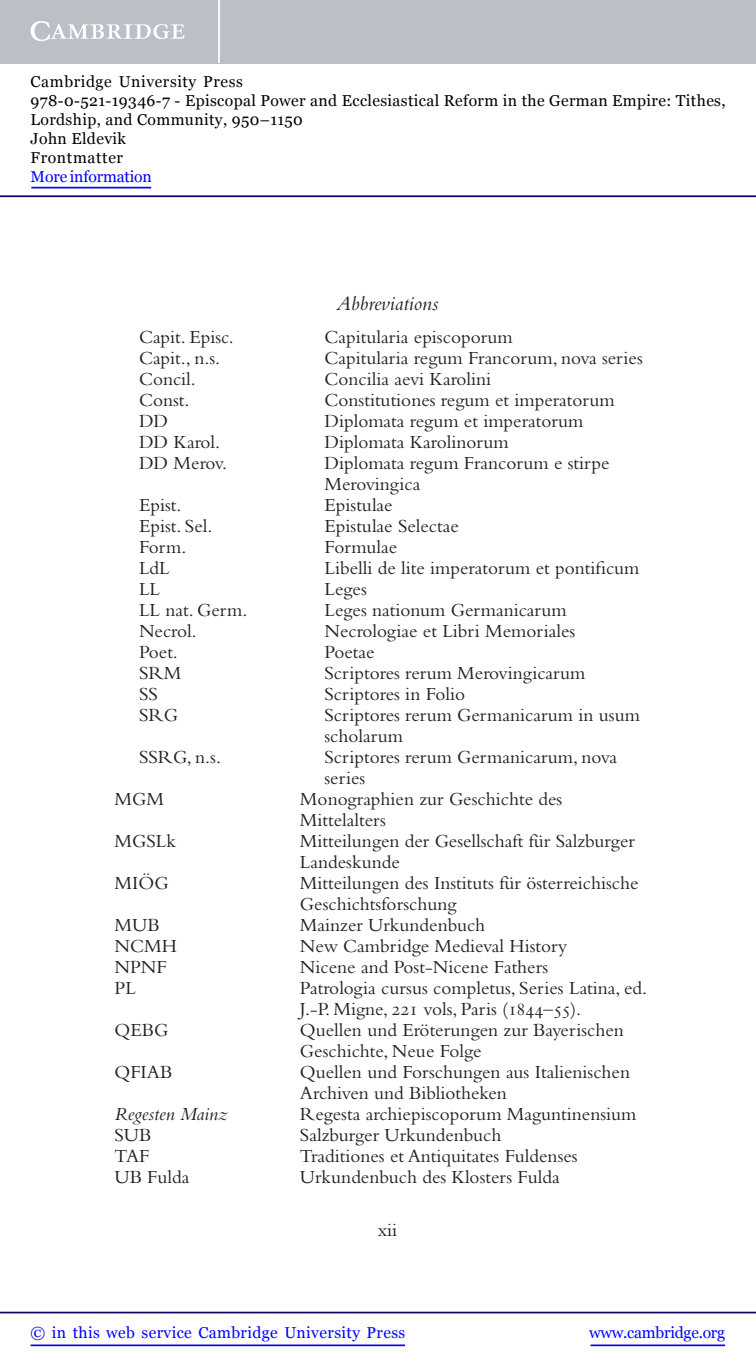
<style>
.page{position:relative;width:756px;height:1371px;background:#fff}
.page>*{position:absolute;margin:0;border:0;box-sizing:border-box;transform-origin:0 0}
.t1{font:italic 21px "Bembo Std";color:#231f20}
.t2{font:19.25px/21px "Bembo Std";color:#231f20}
.t3{font:19.25px/21px "Bembo Std";letter-spacing:.085em;color:#231f20}
.t4{font:19.25px "Bembo Std";letter-spacing:.03em;color:#231f20}
.t5{font:19.25px "Bembo Std";letter-spacing:.04em;color:#231f20}
.t6{font:italic 19.25px "Bembo Std";color:#231f20}
.t7{font:15.75px/18.9px "Georgia";letter-spacing:.025em;color:#000}
.t8{font:15.75px "Georgia";letter-spacing:.025em;color:#00f}
.t9{font:15.75px "Georgia";letter-spacing:-.015em;color:#00f}
.t10{font:15.75px "Georgia";letter-spacing:-.01em;color:#00f}
.s1{font-style:normal}
</style>
<div class="page">
<hr style="left:591px;top:1344px;width:134px;height:1px;background:#00f">
<hr style="left:0;top:1311px;width:756px;height:2px;background:#150666">
<hr style="left:31px;top:1344px;width:374px;height:1px;background:#00f">
<div style="left:0;top:0;width:756px;height:63px;background:#bac0c6"></div>
<svg style="left:31px;top:21px;width:154px;height:20px"></svg>
<hr style="left:218px;top:0;width:2px;height:63px;background:#fff">
<hr style="left:0;top:195px;width:756px;height:2px;background:#150666">
<hr style="left:31px;top:187px;width:120px;height:1px;background:#00f">
<p class="t7" style="left:31px;top:72px;width:697px">Cambridge University Press<br>978-0-521-19346-7 - Episcopal Power and Ecclesiastical Reform in the German Empire: Tithes, Lordship, and Community, 950–1150<br>John Eldevik<br>Frontmatter</p>
<p class="t10" style="left:31px;top:167px;width:123px">More information</p>
<p class="t1" style="left:337px;top:291px;width:103px">Abbreviations</p>
<p class="t3" style="left:139px;top:326px;width:147px">Capit. Episc.C</p>
<p class="t5" style="left:339px;top:325px;width:174px">apitularia episcoporum</p>
<p class="t2" style="left:139px;top:347px;width:83px">Capit., n.s.</p>
<p class="t2" style="left:325px;top:347px;width:320px">Capitularia regum Francorum, nova series</p>
<p class="t2" style="left:139px;top:368px;width:58px">Concil.</p>
<p class="t2" style="left:325px;top:368px;width:168px">C oncilia aevi Karolini</p>
<p class="t2" style="left:139px;top:389px;width:52px">Const.</p>
<p class="t2" style="left:325px;top:389px;width:289px">C onstitutiones regum et imperatorum</p>
<p class="t2" style="left:139px;top:410px;width:9px">DDD</p>
<p class="t3" style="left:339px;top:410px;width:244px">iplomata regum et imperatorum</p>
<p class="t2" style="left:139px;top:431px;width:83px">DD Karol.</p>
<p class="t2" style="left:325px;top:431px;width:183px">Diplomata Karolinorum</p>
<p class="t2" style="left:139px;top:452px;width:144px">DD M erov.D</p>
<p class="t3" style="left:325px;top:452px;width:286px;text-indent:15px">iplomata regum Francorum e stirpe<br>Merovingica</p>
<p class="t2" style="left:139px;top:494px;width:44px">Epist.</p>
<p class="t2" style="left:325px;top:494px;width:70px">Epistulae</p>
<p class="t2" style="left:139px;top:515px;width:75px">Epist. Sel.</p>
<p class="t2" style="left:325px;top:515px;width:136px">Epistulae Selectae</p>
<p class="t2" style="left:139px;top:536px;width:49px">Form.</p>
<p class="t2" style="left:325px;top:536px;width:74px">Formulae</p>
<p class="t2" style="left:139px;top:557px;width:25px">LdLL</p>
<p class="t2" style="left:335px;top:557px;width:304px">ibelli de lite imperatorum et pontificum</p>
<p class="t2" style="left:139px;top:578px;width:7px">LLL</p>
<p class="t2" style="left:335px;top:578px;width:33px">eges</p>
<p class="t2" style="left:139px;top:599px;width:153px">LL nat. Germ.L</p>
<p class="t2" style="left:335px;top:599px;width:231px">eges nationum Germanicarum</p>
<p class="t2" style="left:139px;top:620px;width:59px">Necrol.</p>
<p class="t4" style="left:325px;top:620px;width:252px">Necrologiae et Libri Memoriales</p>
<p class="t2" style="left:139px;top:641px;width:40px">Poet.</p>
<p class="t2" style="left:325px;top:641px;width:52px">Poetae</p>
<p class="t2" style="left:139px;top:662px;width:10px">SRMS</p>
<p class="t2" style="left:334px;top:662px;width:251px">criptores rerum Merovingicarum</p>
<p class="t2" style="left:139px;top:683px;width:6px">SSS</p>
<p class="t2" style="left:334px;top:683px;width:133px">criptores in Folio</p>
<p class="t2" style="left:139px;top:704px;width:41px">SR G</p>
<p class="t2" style="left:325px;top:704px;width:315px">S criptores rerum Germanicarum in usum scholarum</p>
<p class="t2" style="left:139px;top:746px;width:84px">SSRG, n.s.</p>
<p class="t2" style="left:325px;top:746px;width:294px">S criptores rerum Germanicarum, nova series</p>
<p class="t2" style="left:115px;top:788px;width:39px">MGMM</p>
<p class="t2" style="left:300px;top:788px;width:264px;text-indent:18px">onographien zur Geschichte des<br>Mittelalters</p>
<p class="t2" style="left:115px;top:830px;width:63px">MGSLk</p>
<p class="t2" style="left:300px;top:830px;width:337px">Mitteilungen der Gesellschaft für Salzburger<br>Landeskunde</p>
<p class="t2" style="left:115px;top:872px;width:56px">MIÖG</p>
<p class="t2" style="left:300px;top:872px;width:340px">Mitteilungen des Instituts für österreichische<br>Geschichtsforschung</p>
<p class="t2" style="left:115px;top:914px;width:43px">MUB</p>
<p class="t2" style="left:300px;top:914px;width:187px">Mainzer Urkundenbuch</p>
<p class="t2" style="left:115px;top:935px;width:12px">NCMHN</p>
<p class="t4" style="left:316px;top:935px;width:253px">ew Cambridge Medieval History</p>
<p class="t2" style="left:115px;top:956px;width:10px">NPNFN</p>
<p class="t2" style="left:316px;top:956px;width:234px">icene and Post-Nicene Fathers</p>
<p class="t2" style="left:115px;top:977px;width:7px">PLP</p>
<p class="t2" style="left:300px;top:977px;width:349px;text-indent:10px">atrologia cursus completus, Series Latina, ed.<br>J.-P. Migne, 221 vols, Paris (1844–55).</p>
<p class="t2" style="left:115px;top:1019px;width:55px">QEBG</p>
<p class="t2" style="left:300px;top:1019px;width:325px">Quellen und Eröterungen zur B ayerischen<br>Geschichte, Neue Folge</p>
<p class="t2" style="left:115px;top:1061px;width:56px">QFIAB</p>
<p class="t2" style="left:300px;top:1061px;width:332px">Quellen und Forschungen aus Italienischen<br>Archiven und Bibliotheken</p>
<p class="t6" style="left:115px;top:1102px;width:159px">Regesten Mainz <span class="s1">R</span></p>
<p class="t2" style="left:315px;top:1103px;width:320px">egesta archiepiscoporum Maguntinensium</p>
<p class="t2" style="left:115px;top:1124px;width:35px">SUB</p>
<p class="t2" style="left:300px;top:1124px;width:203px">S alzburger Urkundenbuch</p>
<p class="t2" style="left:115px;top:1145px;width:8px">TAFT</p>
<p class="t2" style="left:311px;top:1145px;width:268px">raditiones et Antiquitates Fuldenses</p>
<p class="t2" style="left:115px;top:1166px;width:76px">UB Fulda</p>
<p class="t2" style="left:300px;top:1166px;width:261px">Urkundenbuch des Klosters Fulda</p>
<p class="t2" style="left:378px;top:1218px;width:21px">xii</p>
<p class="t8" style="left:31px;top:1323px;width:376px">© in this web service Cambridge University Press</p>
<p class="t9" style="left:589px;top:1323px;width:137px">www.cambridge.org</p>
</div>
